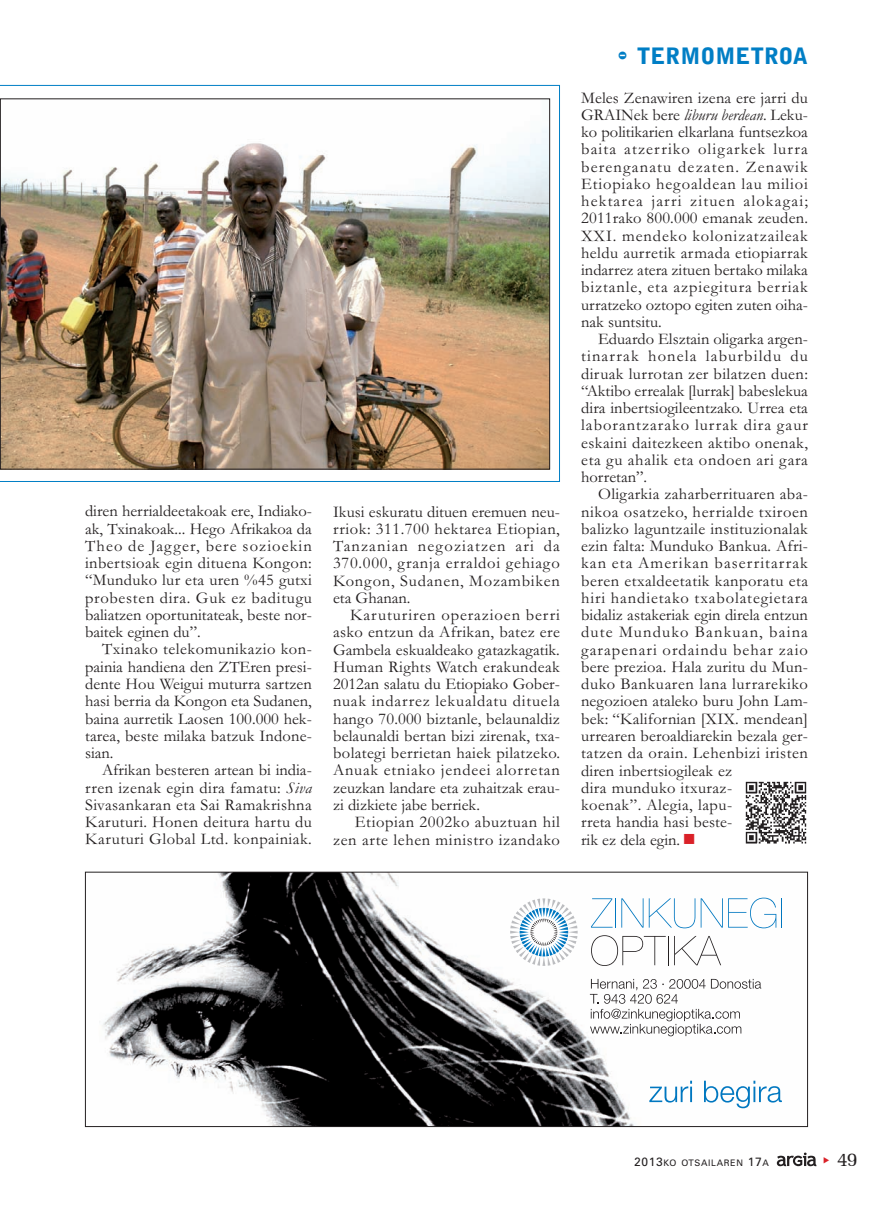
<style>
.page{position:relative;width:893px;height:1212px;background:#fff}
.page>*{position:absolute;margin:0;border:0;box-sizing:border-box;transform-origin:0 0}
.t1{font:900 22.5px "Bell Gothic Std";color:#007ec5}
.t2{font:19.5px "Memoir";color:#231f20}
.t3{font:16.5px/17.2px "Garamond";letter-spacing:.025em;color:#231f20;text-align:justify}
.t4{font:9px "Zurich BT";letter-spacing:.075em;color:#231f20}
.s1{font-style:italic}
.s2{font-family:"Bodiac";font-weight:400}
.s3{color:#da2128}
.s4{font-size:12px}
</style>
<div class="page">
<svg style="left:777px;top:1152px;width:39px;height:14px"></svg>
<svg style="left:0;top:85px;width:560px;height:397px"></svg>
<img style="left:102px;top:874px;width:665px;height:251px">
<svg style="left:649px;top:1081px;width:43px;height:21px"></svg>
<svg style="left:704px;top:1081px;width:78px;height:27px"></svg>
<svg style="left:590px;top:979px;width:171px;height:57px"></svg>
<svg style="left:591px;top:898px;width:52px;height:29px"></svg>
<svg style="left:649px;top:898px;width:46px;height:30px"></svg>
<svg style="left:701px;top:898px;width:81px;height:30px"></svg>
<svg style="left:591px;top:935px;width:130px;height:31px"></svg>
<svg style="left:510px;top:898px;width:68px;height:68px"></svg>
<div style="left:85px;top:872px;width:723px;height:255px;border:1px solid #231f20"></div>
<img style="left:745px;top:781px;width:62px;height:63px">
<img style="left:2px;top:100px;width:546px;height:367px">
<p class="t3" style="left:85px;top:504px;width:228px">diren herrialdeetakoak ere, Indiako&shy;ak, Txinakoak... Hego Afrikakoa da Theo de Jagger, bere sozioekin inbertsioak egin dituena Kongon: “Munduko lur eta uren %45 gutxi probesten dira. Guk ez baditugu baliatzen oportunitateak, beste nor&shy;baitek eginen du”.</p>
<p class="t3" style="left:85px;top:642px;width:228px;text-indent:17px">Txinako telekomunikazio kon&shy;painia handiena den ZTEren presi&shy;dente Hou Weigui muturra sartzen hasi berria da Kongon eta Sudanen, baina aurretik Laosen 100.000 hek&shy;tarea, beste milaka batzuk Indone&shy;sian.</p>
<p class="t3" style="left:85px;top:763px;width:228px;text-indent:17px">Afrikan besteren artean bi india&shy;rren izenak egin dira famatu: <span class="s1">Siva </span>Sivasankaran eta Sai Ramakrishna Karuturi. Honen deitura hartu du Karuturi Global Ltd. konpainiak.</p>
<p class="t3" style="left:333px;top:505px;width:228px">Ikusi eskuratu dituen eremuen neu&shy;rriok: 311.700 hektarea Etiopian, Tanzanian negoziatzen ari da 370.000, granja erraldoi gehiago Kongon, Sudanen, Mozambiken eta Ghanan.</p>
<p class="t3" style="left:333px;top:608px;width:228px;text-indent:17px">Karuturiren operazioen berri asko entzun da Afrikan, batez ere Gambela eskualdeako gatazkagatik.<br>Human Rights Watch erakundeak 2012an salatu du Etiopiako Gober&shy;nuak indarrez lekualdatu dituela hango 70.000 biztanle, belaunaldiz belaunaldi bertan bizi zirenak, txa&shy;bolategi berrietan haiek pilatzeko.<br>Anuak etniako jendeei alorretan zeuzkan landare eta zuhaitzak erau&shy;zi dizkiete jabe berriek.</p>
<p class="t3" style="left:333px;top:815px;width:228px;text-align:right">Etiopian 2002ko abuztuan hil zen arte lehen ministro izandako</p>
<h1 class="t1" style="left:617px;top:48px;width:192px"><span class="s2">-</span> TERMOMETROA</h1>
<p class="t3" style="left:581px;top:91px;width:228px">Meles Zenawiren izena ere jarri du GRAINek bere <span class="s1">liburu berdean</span>. Leku&shy;ko politikarien elkarlana funtsezkoa baita atzerriko oligarkek lurra berenganatu dezaten. Zenawik Etiopiako hegoaldean lau milioi hektarea jarri zituen alokagai; 2011rako 800.000 emanak zeuden.<br>XXI. mendeko kolonizatzaileak heldu aurretik armada etiopiarrak indarrez atera zituen bertako milaka biztanle, eta azpiegitura berriak urratzeko oztopo egiten zuten oiha&shy;nak suntsitu.</p>
<p class="t3" style="left:581px;top:332px;width:228px;text-indent:17px">Eduardo Elsztain oligarka argen&shy;tinarrak honela laburbildu du diruak lurrotan zer bilatzen duen: “Aktibo errealak [lurrak] babeslekua dira inbertsiogileentzako. Urrea eta laborantzarako lurrak dira gaur eskaini daitezkeen aktibo onenak, eta gu ahalik eta ondoen ari gara horretan”.</p>
<p class="t3" style="left:581px;top:487px;width:228px;text-align:left;text-indent:17px">Oligarkia zaharberrituaren aba&shy;nikoa osatzeko, herrialde txiroen balizko laguntzaile instituzionalak ezin falta: Munduko Bankua. Afri&shy;kan eta Amerikan baserritarrak beren etxaldeetatik kanporatu eta hiri handietako txabolategietara bidaliz astakeriak egin direla entzun dute Munduko Bankuan, baina garapenari ordaindu behar zaio bere prezioa. Hala zuritu du Mun&shy;duko Bankuaren lana lurrarekiko negozioen ataleko buru John Lam&shy;bek: “Kalifornian [XIX. mendean] urrearen beroaldiarekin bezala ger&shy;tatzen da orain. Lehenbizi iristen diren inbertsiogileak ez<br>dira munduko itxuraz-<br>koenak”. Alegia, lapu-<br>rreta handia hasi beste-<br>rik ez dela egin. <span class="s3">■</span></p>
<p class="t4" style="left:634px;top:1160px;width:136px"><span class="s4">2013</span>KO OTSAILAREN <span class="s4">17</span>A</p>
<p class="t2" style="left:837px;top:1147px;width:22px">49</p>
</div>
